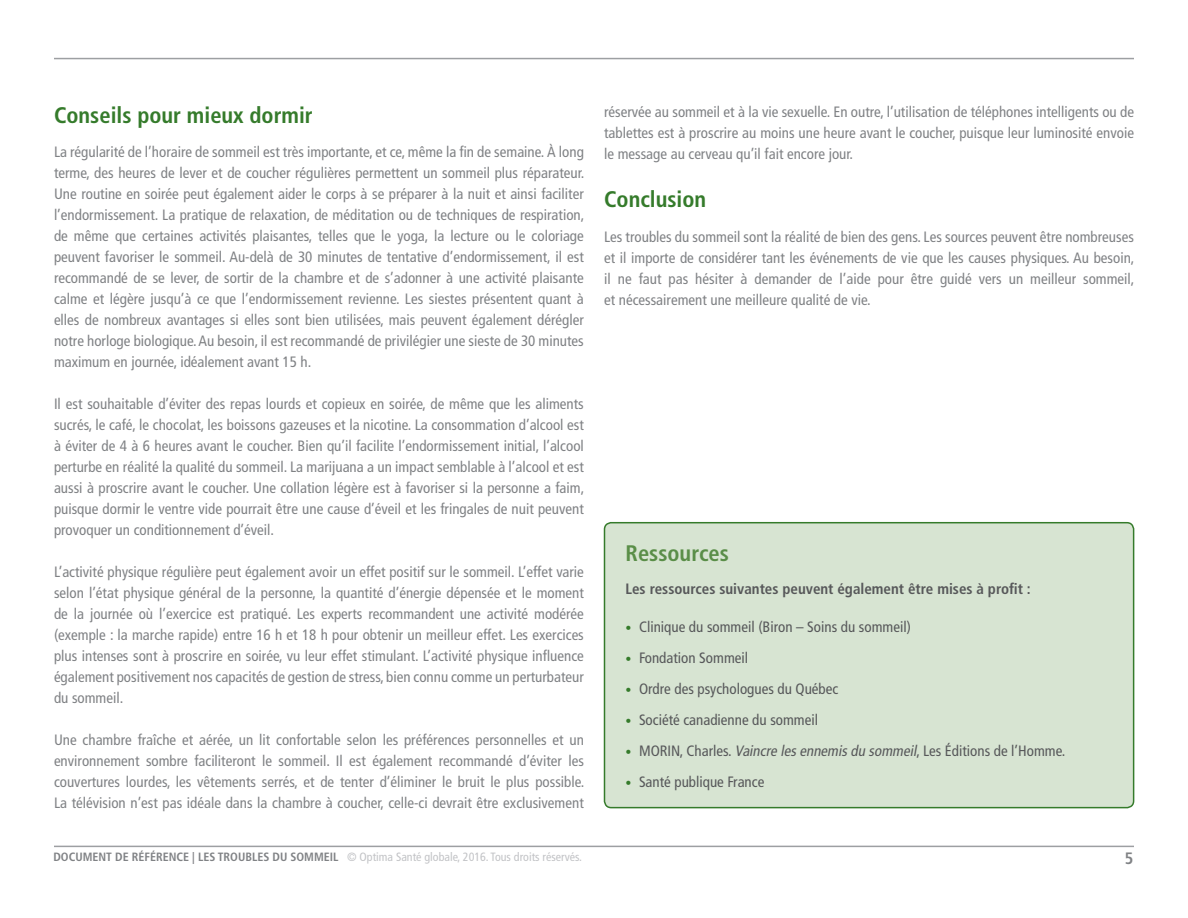
<style>
.page{position:relative;width:1188px;height:918px;background:#fff}
.page>*{position:absolute;margin:0;border:0;box-sizing:border-box;transform-origin:0 0}
.t1{font:700 condensed 22.5px "Frutiger";color:#357b2b}
.t2{font:700 condensed 22.5px "Frutiger";color:#5a8e48}
.t3{font:700 condensed 16.5px "Frutiger";color:#808285}
.t4{font:condensed 15px/21px "Frutiger";color:#808285;text-align:justify}
.t5{font:condensed 15px "Frutiger";color:#57585a}
.t6{font:700 condensed 15px "Frutiger";color:#57585a}
.t7{font:condensed 12px "Frutiger";color:#c2c3c6}
.s1{font-size:12px;color:#357b2b}
.s2{font-style:italic}
.s3{font-weight:700;color:#808285}
</style>
<div class="page">
<hr style="left:54px;top:58px;width:1080px;height:1px;background:#9d9fa2">
<hr style="left:54px;top:846px;width:1080px;height:1px;background:#9d9fa2">
<div style="left:605px;top:523px;width:529px;height:285px;background:#d7e4d2;border-radius:7px"></div>
<div style="left:604px;top:522px;width:530px;height:286px;border:2px solid #357b2b;border-radius:7px"></div>
<h1 class="t1" style="left:54px;top:102px;width:260px">Conseils pour mieux dormir</h1>
<p class="t4" style="left:54px;top:142px;width:532px">La régularité de l’horaire de sommeil est très importante, et ce, même la fin de semaine. À long terme, des heures de lever et de coucher régulières permettent un sommeil plus réparateur.<br>Une routine en soirée peut également aider le corps à se préparer à la nuit et ainsi faciliter l’endormissement. La pratique de relaxation, de méditation ou de techniques de respiration, de même que certaines activités plaisantes, telles que le yoga, la lecture ou le coloriage peuvent favoriser le sommeil. Au-delà de 30 minutes de tentative d’endormissement, il est recommandé de se lever, de sortir de la chambre et de s’adonner à une activité plaisante calme et légère jusqu’à ce que l’endormissement revienne. Les siestes présentent quant à elles de nombreux avantages si elles sont bien utilisées, mais peuvent également dérégler notre horloge biologique. Au besoin, il est recommandé de privilégier une sieste de 30 minutes maximum en journée, idéalement avant 15 h.</p>
<p class="t4" style="left:54px;top:394px;width:532px">Il est souhaitable d’éviter des repas lourds et copieux en soirée, de même que les aliments sucrés, le café, le chocolat, les boissons gazeuses et la nicotine. La consommation d’alcool est à éviter de 4 à 6 heures avant le coucher. Bien qu’il facilite l’endormissement initial, l’alcool perturbe en réalité la qualité du sommeil. La marijuana a un impact semblable à l’alcool et est aussi à proscrire avant le coucher. Une collation légère est à favoriser si la personne a faim, puisque dormir le ventre vide pourrait être une cause d’éveil et les fringales de nuit peuvent provoquer un conditionnement d’éveil.</p>
<p class="t4" style="left:54px;top:562px;width:531px">L’activité physique régulière peut également avoir un effet positif sur le sommeil. L’effet varie selon l’état physique général de la personne, la quantité d’énergie dépensée et le moment de la journée où l’exercice est pratiqué. Les experts recommandent une activité modérée (exemple : la marche rapide) entre 16 h et 18 h pour obtenir un meilleur effet. Les exercices plus intenses sont à proscrire en soirée, vu leur effet stimulant. L’activité physique influence également positivement nos capacités de gestion de stress, bien connu comme un perturbateur du sommeil.</p>
<p class="t4" style="left:54px;top:730px;width:532px">Une chambre fraîche et aérée, un lit confortable selon les préférences personnelles et un environnement sombre faciliteront le sommeil. Il est également recommandé d’éviter les couvertures lourdes, les vêtements serrés, et de tenter d’éliminer le bruit le plus possible.<br>La télévision n’est pas idéale dans la chambre à coucher, celle-ci devrait être exclusivement</p>
<p class="t4" style="left:604px;top:101px;width:531px">réservée au sommeil et à la vie sexuelle. En outre, l’utilisation de téléphones intelligents ou de tablettes est à proscrire au moins une heure avant le coucher, puisque leur luminosité envoie le message au cerveau qu’il fait encore jour.</p>
<h1 class="t1" style="left:604px;top:186px;width:104px">Conclusion</h1>
<p class="t4" style="left:604px;top:226px;width:532px">Les troubles du sommeil sont la réalité de bien des gens. Les sources peuvent être nombreuses et il importe de considérer tant les événements de vie que les causes physiques. Au besoin, il ne faut pas hésiter à demander de l’aide pour être guidé vers un meilleur sommeil, et nécessairement une meilleure qualité de vie.</p>
<h1 class="t2" style="left:626px;top:539px;width:105px">Ressources</h1>
<p class="t6" style="left:626px;top:579px;width:407px">Les ressources suivantes peuvent également être mises à profit :</p>
<p class="t5" style="left:626px;top:618px;width:287px"><span class="s1">•</span> Clinique du sommeil (Biron – Soins du sommeil)</p>
<p class="t5" style="left:626px;top:649px;width:124px"><span class="s1">•</span> Fondation Sommeil</p>
<p class="t5" style="left:626px;top:680px;width:214px"><span class="s1">•</span> Ordre des psychologues du Québec</p>
<p class="t5" style="left:626px;top:711px;width:194px"><span class="s1">•</span> Société canadienne du sommeil</p>
<p class="t5" style="left:626px;top:742px;width:441px"><span class="s1">•</span> MORIN, Charles. <span class="s2">Vaincre lesennemisdu sommeil</span>, Les Éditions de l’Homme.</p>
<p class="t5" style="left:626px;top:773px;width:140px"><span class="s1">•</span> Santé publique France</p>
<p class="t7" style="left:53px;top:850px;width:530px"><span class="s3">DOCUMENT DE RÉFÉRENCE | LES TROUBLES DU SOMMEIL</span> © Optima Santé globale, 2016. Tous droits réservés.</p>
<p class="t3" style="left:1125px;top:849px;width:10px">5</p>
</div>
